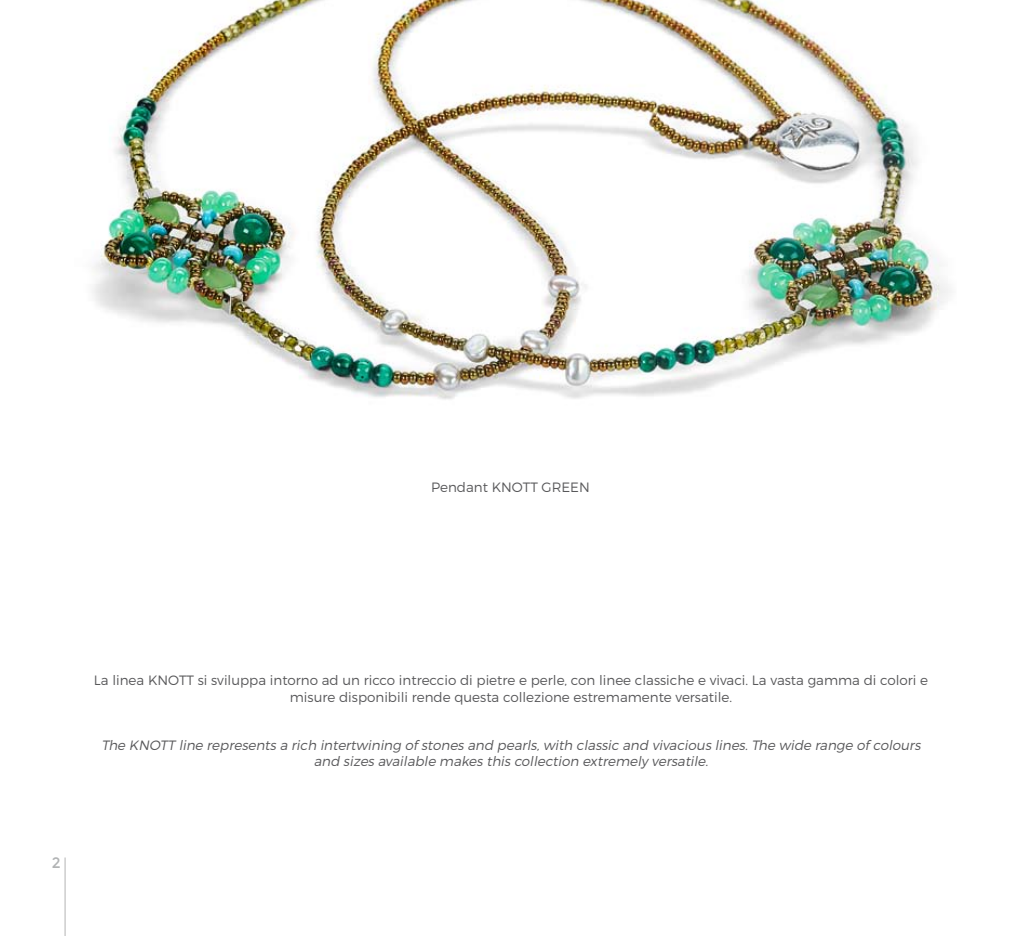
<style>
.page{position:relative;width:1021px;height:936px;background:#fff}
.page>*{position:absolute;margin:0;border:0;box-sizing:border-box;transform-origin:0 0}
.t1{font:15px "Montserrat";color:#b1b3b4}
.t2{font:300 13.5px/16.2px "Montserrat";color:#58585a;text-align:center}
.t3{font:italic 300 13.5px/16.2px "Montserrat";color:#58585a;text-align:center}
</style>
<div class="page">
<img style="left:92px;top:0;width:859px;height:400px">
<hr style="left:65px;top:857px;width:1px;height:78px;background:#b4b3b4">
<p class="t2" style="left:431px;top:479px;width:160px">Pendant KNOTT GREEN</p>
<p class="t1" style="left:52px;top:854px;width:10px">2</p>
<p class="t2" style="left:94px;top:672px;width:835px">La linea KNOTT si sviluppa intorno ad un ricco intreccio di pietre e perle, con linee classiche e vivaci. La vasta gamma di colori e misure disponibili rende questa collezione estremamente versatile.</p>
<p class="t3" style="left:102px;top:737px;width:823px">The KNOTT line represents a rich intertwining of stones and pearls, with classic and vivacious lines. The wide range of colours and sizes available makes this collection extremely versatile.</p>
</div>
